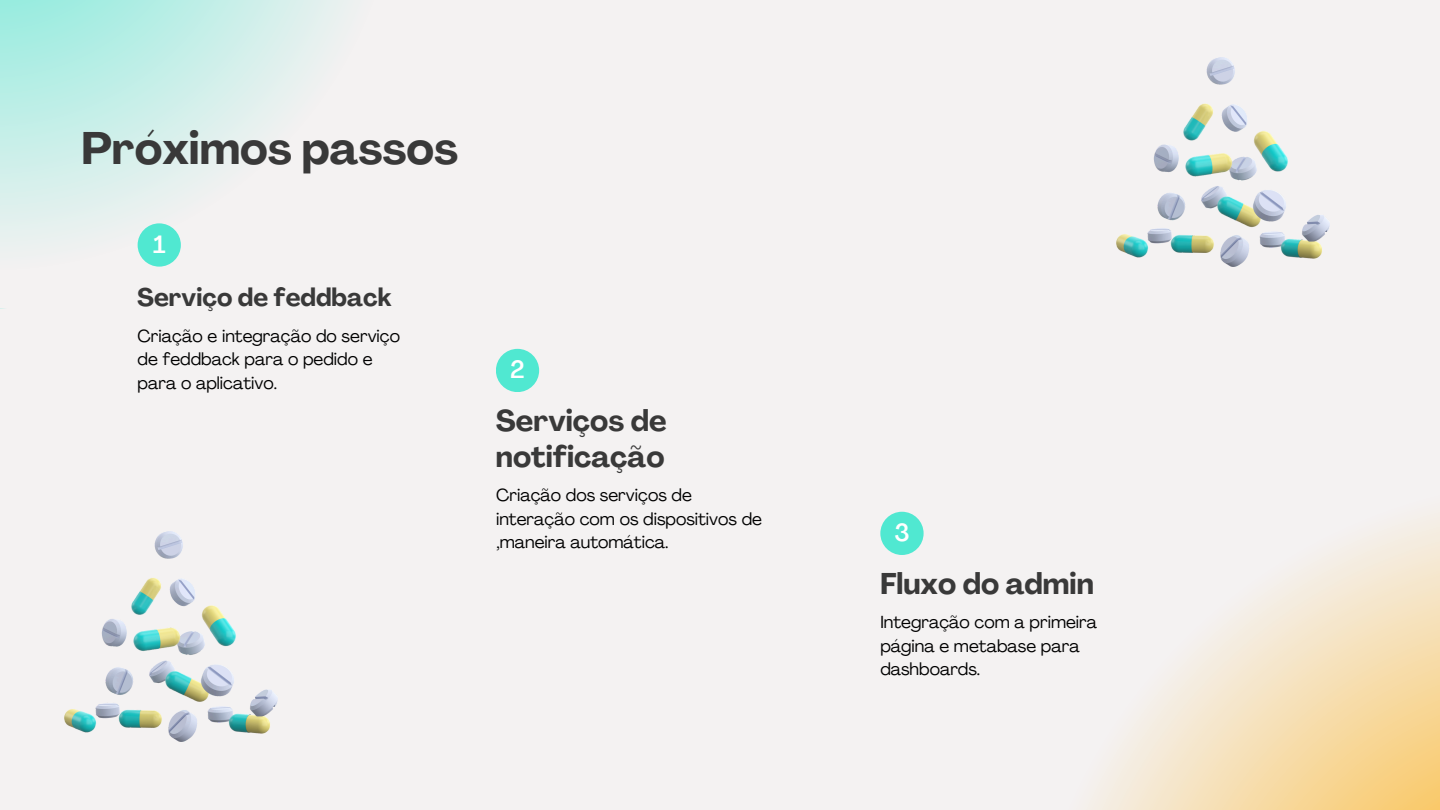
<style>
.page{position:relative;width:1440px;height:810px;background:#f4f2f2}
.page>*{position:absolute;margin:0;border:0;box-sizing:border-box;transform-origin:0 0}
.t1{font:700 45px "Agrandir";color:#393939}
.t2{font:700 29.6px/36.1px "Agrandir";color:#393939}
.t3{font:700 25px "Agrandir";color:#393939}
.t4{font:500 24.6px "Agrandir";color:#fff}
.t5{font:17.2px/23.5px "Agrandir";color:#000}
</style>
<div class="page">
<svg style="left:0;top:0;width:344px;height:266px"></svg>
<svg style="left:1091px;top:517px;width:349px;height:293px"></svg>
<div style="left:138px;top:223px;width:43px;height:44px;background:#50e8d1;border-radius:50%"></div>
<div style="left:496px;top:349px;width:43px;height:43px;background:#50e8d1;border-radius:50%"></div>
<div style="left:880px;top:512px;width:44px;height:43px;background:#50e8d1;border-radius:50%"></div>
<img style="left:64px;top:532px;width:213px;height:209px">
<img style="left:1116px;top:57px;width:213px;height:210px">
<p class="t1" style="left:81px;top:130px;width:379px">Próximos passos</p>
<h3 class="t4" style="left:153px;top:234px;width:14px">1</h3>
<p class="t3" style="left:137px;top:287px;width:256px">Serviço de feddback</p>
<h1 class="t5" style="left:138px;top:326px;width:264px">Criação e integração do serviço de feddback para o pedido e para o aplicativo.</h1>
<p class="t4" style="left:510px;top:360px;width:16px">2</p>
<p class="t2" style="left:496px;top:406px;width:172px">Serviços de notificação</p>
<p class="t5" style="left:496px;top:485px;width:268px">Criação dos serviços de interação com os dispositivos de ,maneira automática.</p>
<p class="t4" style="left:894px;top:523px;width:17px">3</p>
<h2 class="t2" style="left:880px;top:568px;width:215px">Fluxo do admin</h2>
<p class="t5" style="left:880px;top:612px;width:218px">Integração com a primeira página e metabase para dashboards.</p>
</div>
